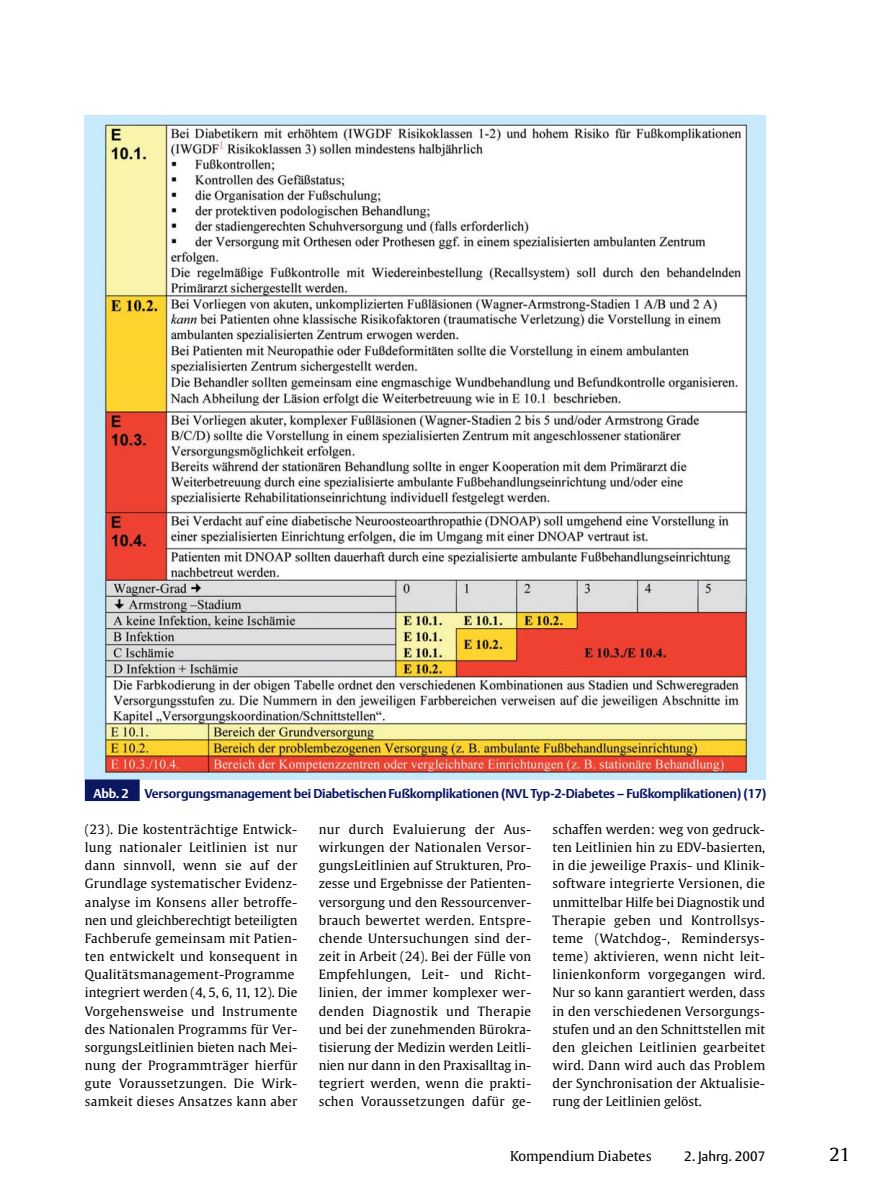
<style>
.page{position:relative;width:893px;height:1191px;background:#fff}
.page>*{position:absolute;margin:0;border:0;box-sizing:border-box;transform-origin:0 0}
.t1{font:18px "Thieme Gulliver";color:#000}
.t2{font:13.5px "Thieme Gulliver";color:#000}
.t3{font:13.5px "Thieme Argo Two";color:#000}
.t4{font:12.75px/18.1px "Thieme Gulliver";letter-spacing:.015em;color:#000;text-align:justify}
.t5{font:700 12.75px "Thieme Argo One";letter-spacing:-.015em;color:#0b1761}
.s1{color:#fff}
</style>
<div class="page">
<img style="left:85px;top:115px;width:680px;height:664px">
<div style="left:85px;top:779px;width:55px;height:22px;background:#0b1761"></div>
<p class="t5" style="left:93px;top:787px;width:675px"><span class="s1">Abb. 2</span> Versorgungsmanagement bei Diabetischen Fußkomplikationen (NVL Typ-2-Diabetes – Fußkomplikationen) (17)</p>
<p class="t4" style="left:85px;top:821px;width:214px;text-align:left">(23). Die kostenträchtige Entwick&shy;lung nationaler Leitlinien ist nur dann sinnvoll, wenn sie auf der Grundlage systematischer Evidenz&shy;analyse im Konsens aller betroffe&shy;nen und gleichberechtigt beteiligten Fachberufe gemeinsam mit Patien&shy;ten entwickelt und konsequent in Qualitätsmanagement-Programme integriert werden (4, 5, 6, 11, 12). Die Vorgehensweise und Instrumente des Nationalen Programms für Ver&shy;sorgungsLeitlinien bieten nach Mei&shy;nung der Programmträger hierfür gute Voraussetzungen. Die Wirk&shy;samkeit dieses Ansatzes kann aber</p>
<p class="t4" style="left:319px;top:821px;width:214px">nur durch Evaluierung der Aus&shy;wirkungen der Nationalen Versor&shy;gungsLeitlinien auf Strukturen, Pro&shy;zesse und Ergebnisse der Patienten&shy;versorgung und den Ressourcenver&shy;brauch bewertet werden. Entspre&shy;chende Untersuchungen sind der&shy;zeit in Arbeit (24). Bei der Fülle von Empfehlungen, Leit- und Richt&shy;linien, der immer komplexer wer&shy;denden Diagnostik und Therapie und bei der zunehmenden Bürokra&shy;tisierung der Medizin werden Leitli&shy;nien nur dann in den Praxisalltag in&shy;tegriert werden, wenn die prakti&shy;schen Voraussetzungen dafür ge-</p>
<p class="t4" style="left:553px;top:821px;width:214px">schaffen werden: weg von gedruck&shy;ten Leitlinien hin zu EDV-basierten, in die jeweilige Praxis- und Klinik&shy;software integrierte Versionen, die unmittelbar Hilfe bei Diagnostik und Therapie geben und Kontrollsys&shy;teme (Watchdog-, Remindersys&shy;teme) aktivieren, wenn nicht leit&shy;linienkonform vorgegangen wird.<br>Nur so kann garantiert werden, dass in den verschiedenen Versorgungs&shy;stufen und an den Schnittstellen mit den gleichen Leitlinien gearbeitet wird. Dann wird auch das Problem der Synchronisation der Aktualisie&shy;rung der Leitlinien gelöst.</p>
<p class="t2" style="left:510px;top:1150px;width:143px">Kompendium Diabetes</p>
<p class="t3" style="left:684px;top:1150px;width:83px">2. Jahrg. 2007</p>
<h1 class="t1" style="left:829px;top:1147px;width:22px">21</h1>
</div>
